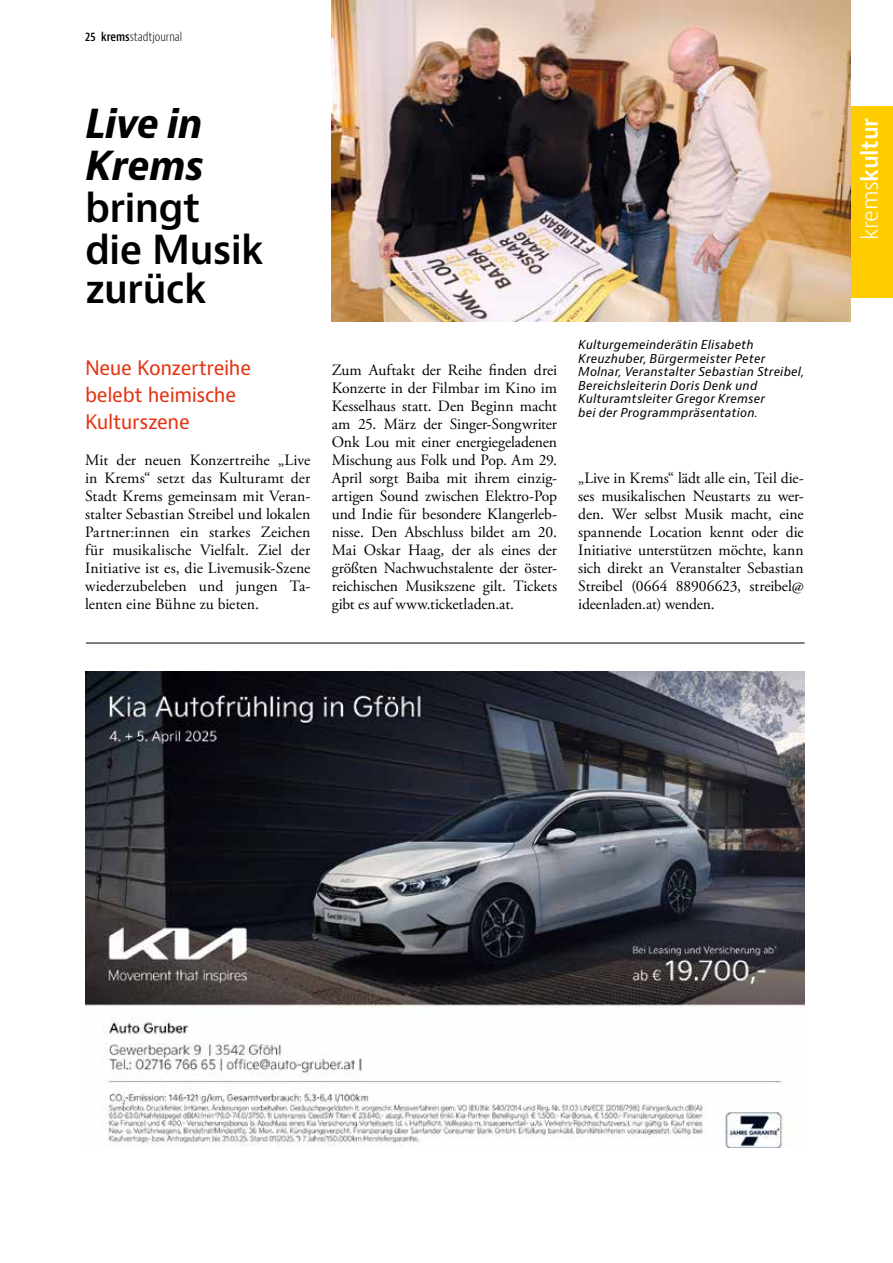
<style>
.page{position:relative;width:893px;height:1263px;background:#fff}
.page>*{position:absolute;margin:0;border:0;box-sizing:border-box;transform-origin:0 0}
.t1{font:600 39px/40.5px "Bernino Sans";letter-spacing:-.02em;color:#000}
.t2{font:italic 700 39px/42px "Bernino Sans";letter-spacing:-.02em;color:#000}
.t3{font:600 22.5px "Bernino Sans";letter-spacing:-.02em;color:#fff}
.t4{font:19.5px/27px "Bernino Sans";letter-spacing:-.02em;color:#e63312}
.t5{font:15.75px/18px "Adobe Garamond Pro";color:#000;text-align:justify}
.t6{font:italic 12px/13.5px "Bernino Sans";letter-spacing:.01em;color:#000}
.t7{font:300 condensed 12px "Bernino Sans";color:#000}
.s1{font-weight:600}
.s2{font-weight:300}
</style>
<div class="page">
<div style="left:850px;top:106px;width:43px;height:192px;background:#fc0"></div>
<img style="left:85px;top:671px;width:720px;height:476px">
<img style="left:332px;top:0;width:518px;height:321px">
<hr style="left:86px;top:643px;width:719px;height:1px;background:#000">
<p class="t7" style="left:85px;top:29px;width:99px"><span class="s1">25 krems</span>stadtjournal</p>
<h1 class="t2" style="left:85px;top:103px;width:121px">Live in<br>Krems</h1>
<h1 class="t1" style="left:85px;top:188px;width:181px">bringt die Musik zurück</h1>
<p class="t4" style="left:85px;top:355px;width:168px">Neue Konzertreihe belebt heimische<br>Kulturszene</p>
<p class="t5" style="left:85px;top:452px;width:227px">Mit der neuen Konzertreihe „Live in Krems“ setzt das Kulturamt der Stadt Krems gemeinsam mit Veran&shy;stalter Sebastian Streibel und lokalen Partner:innen ein starkes Zeichen für musikalische Vielfalt. Ziel der Initiative ist es, die Livemusik-Szene wiederzubeleben und jungen Ta&shy;lenten eine Bühne zu bieten.</p>
<p class="t5" style="left:332px;top:362px;width:227px">Zum Auftakt der Reihe finden drei Konzerte in der Filmbar im Kino im Kesselhaus statt. Den Beginn macht am 25. März der Singer-Songwriter Onk Lou mit einer energiegeladenen Mischung aus Folk und Pop. Am 29.<br>April sorgt Baiba mit ihrem einzig&shy;artigen Sound zwischen Elektro-Pop und Indie für besondere Klangerleb&shy;nisse. Den Abschluss bildet am 20.<br>Mai Oskar Haag, der als eines der größten Nachwuchstalente der öster&shy;reichischen Musikszene gilt. Tickets gibt es auf www.ticketladen.at.</p>
<p class="t6" style="left:578px;top:338px;width:227px">Kulturgemeinderätin Elisabeth Kreuzhuber, Bürgermeister Peter Molnar, Veranstalter Sebastian Streibel, Bereichsleiterin Doris Denk und Kulturamtsleiter Gregor Kremser<br>bei der Programmpräsentation.</p>
<p class="t5" style="left:578px;top:470px;width:227px">„Live in Krems“ lädt alle ein, Teil die&shy;ses musikalischen Neustarts zu wer&shy;den. Wer selbst Musik macht, eine spannende Location kennt oder die Initiative unterstützen möchte, kann sich direkt an Veranstalter Sebastian Streibel (0664 88906623, streibel@ ideenladen.at) wenden.</p>
<h2 class="t3" style="left:855px;top:240px;width:123px;rotate:-90deg"><span class="s2">krems</span>kultur</h2>
</div>
